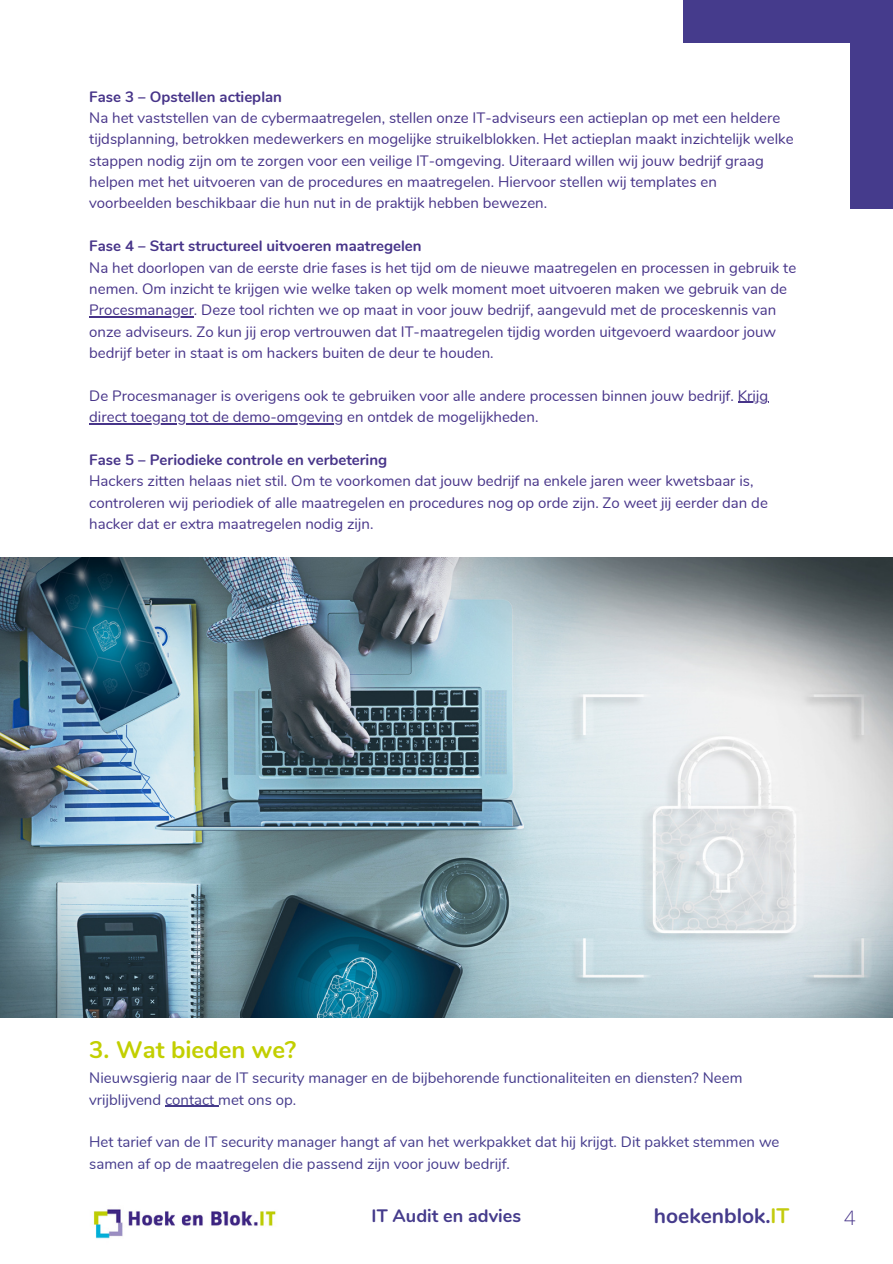
<style>
.page{position:relative;width:893px;height:1264px;background:#fff}
.page>*{position:absolute;margin:0;border:0;box-sizing:border-box;transform-origin:0 0}
.t1{font:700 24px "Nunito";color:#c2cf00}
.t2{font:700 21px "Nunito";color:#453b8c}
.t3{font:300 19.95px "Open Sans";color:#473489}
.t4{font:700 18px "Nunito";color:#453b8c}
.t5{font:15px/21.3px "Nunito";color:#473489}
.t6{font:15px/21.3px "Nunito";color:#453b8c}
.t7{font:700 15px "Nunito";color:#473489}
.s1{color:#c3cb0e}
</style>
<div class="page">
<div style="left:683px;top:0;width:209px;height:43px;background:#453b8c"></div>
<img style="left:93px;top:1209px;width:183px;height:30px">
<div style="left:849px;top:0;width:43px;height:209px;background:#453b8c"></div>
<hr style="left:89px;top:316px;width:105px;height:1px;background:#473489">
<hr style="left:737px;top:402px;width:31px;height:1px;background:#473489">
<hr style="left:89px;top:423px;width:254px;height:1px;background:#473489">
<img style="left:0;top:557px;width:892px;height:460px">
<hr style="left:165px;top:1105px;width:53px;height:1px;background:#453b8c">
<p class="t7" style="left:89px;top:86px;width:194px">Fase 3 – Opstellen actieplan</p>
<p class="t5" style="left:89px;top:107px;width:705px">Na het vaststellen van de cybermaatregelen, stellen onze IT-adviseurs een actieplan op met een heldere tijdsplanning, betrokken medewerkers en mogelijke struikelblokken. Het actieplan maakt inzichtelijk welke stappen nodig zijn om te zorgen voor een veilige IT-omgeving. Uiteraard willen wij jouw bedrijf graag helpen met het uitvoeren van de procedures en maatregelen. Hiervoor stellen wij templates en voorbeelden beschikbaar die hun nut in de praktijk hebben bewezen.</p>
<p class="t7" style="left:89px;top:236px;width:334px">Fase 4 – Start structureel uitvoeren maatregelen</p>
<p class="t5" style="left:89px;top:257px;width:708px">Na het doorlopen van de eerste drie fases is het tijd om de nieuwe maatregelen en processen in gebruik te nemen. Om inzicht te krijgen wie welke taken op welk moment moet uitvoeren maken we gebruik van de Procesmanager. Deze tool richten we op maat in voor jouw bedrijf, aangevuld met de proceskennis van onze adviseurs. Zo kun jij erop vertrouwen dat IT-maatregelen tijdig worden uitgevoerd waardoor jouw bedrijf beter in staat is om hackers buiten de deur te houden.</p>
<p class="t5" style="left:89px;top:385px;width:680px">De Procesmanager is overigens ook te gebruiken voor alle andere processen binnen jouw bedrijf. Krijg direct toegang tot de demo-omgeving en ontdek de mogelijkheden.</p>
<p class="t7" style="left:89px;top:449px;width:299px">Fase 5 – Periodieke controle en verbetering</p>
<p class="t5" style="left:89px;top:470px;width:680px">Hackers zitten helaas niet stil. Om te voorkomen dat jouw bedrijf na enkele jaren weer kwetsbaar is, controleren wij periodiek of alle maatregelen en procedures nog op orde zijn. Zo weet jij eerder dan de hacker dat er extra maatregelen nodig zijn.</p>
<h1 class="t1" style="left:89px;top:1034px;width:208px">3. Wat bieden we?</h1>
<p class="t6" style="left:89px;top:1067px;width:654px">Nieuwsgierig naar de IT security manager en de bijbehorende functionaliteiten en diensten? Neem vrijblijvend contact met ons op.</p>
<p class="t6" style="left:89px;top:1131px;width:691px">Het tarief van de IT security manager hangt af van het werkpakket dat hij krijgt. Dit pakket stemmen we samen af op de maatregelen die passend zijn voor jouw bedrijf.</p>
<p class="t4" style="left:371px;top:1203px;width:151px">IT Audit en advies</p>
<h2 class="t2" style="left:654px;top:1201px;width:137px">hoekenblok.<span class="s1">IT</span></h2>
<h3 class="t3" style="left:844px;top:1203px;width:13px">4</h3>
</div>
